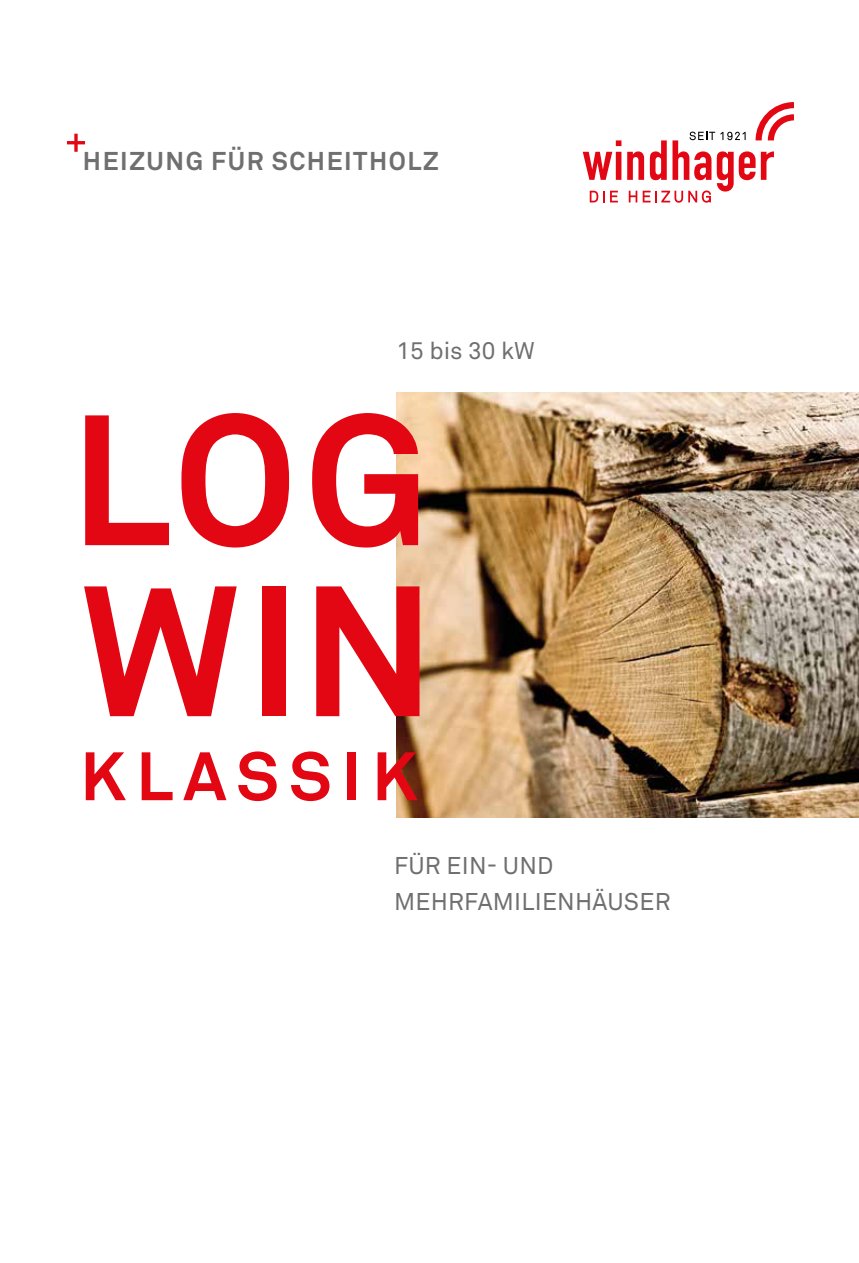
<style>
.page{position:relative;width:859px;height:1263px;background:#fff}
.page>*{position:absolute;margin:0;border:0;box-sizing:border-box;transform-origin:0 0}
.t1{font:700 183px/171px "Akkurat Pro";letter-spacing:.03em;color:#e30613}
.t2{font:700 67.5px "Akkurat Pro";letter-spacing:.15em;color:#e30613}
.t3{font:700 25.5px "Akkurat Pro";letter-spacing:.06em;color:#706f6f}
.t4{font:24px/36px "Akkurat Pro";letter-spacing:.01em;color:#706f6f}
</style>
<div class="page">
<img style="left:396px;top:393px;width:463px;height:425px">
<svg style="left:583px;top:140px;width:38px;height:40px"></svg>
<svg style="left:590px;top:191px;width:28px;height:11px"></svg>
<svg style="left:627px;top:102px;width:167px;height:101px"></svg>
<svg style="left:67px;top:134px;width:18px;height:18px"></svg>
<p class="t3" style="left:83px;top:145px;width:357px">HEIZUNG FÜR SCHEITHOLZ</p>
<p class="t4" style="left:396px;top:332px;width:140px">15 bis 30 kW</p>
<h1 class="t1" style="left:70px;top:393px;width:366px">LOG<br>WIN</h1>
<h2 class="t2" style="left:80px;top:735px;width:339px">KLASSIK</h2>
<p class="t4" style="left:394px;top:848px;width:278px">FÜR EIN- UND<br>MEHRFAMILIENHÄUSER</p>
</div>
